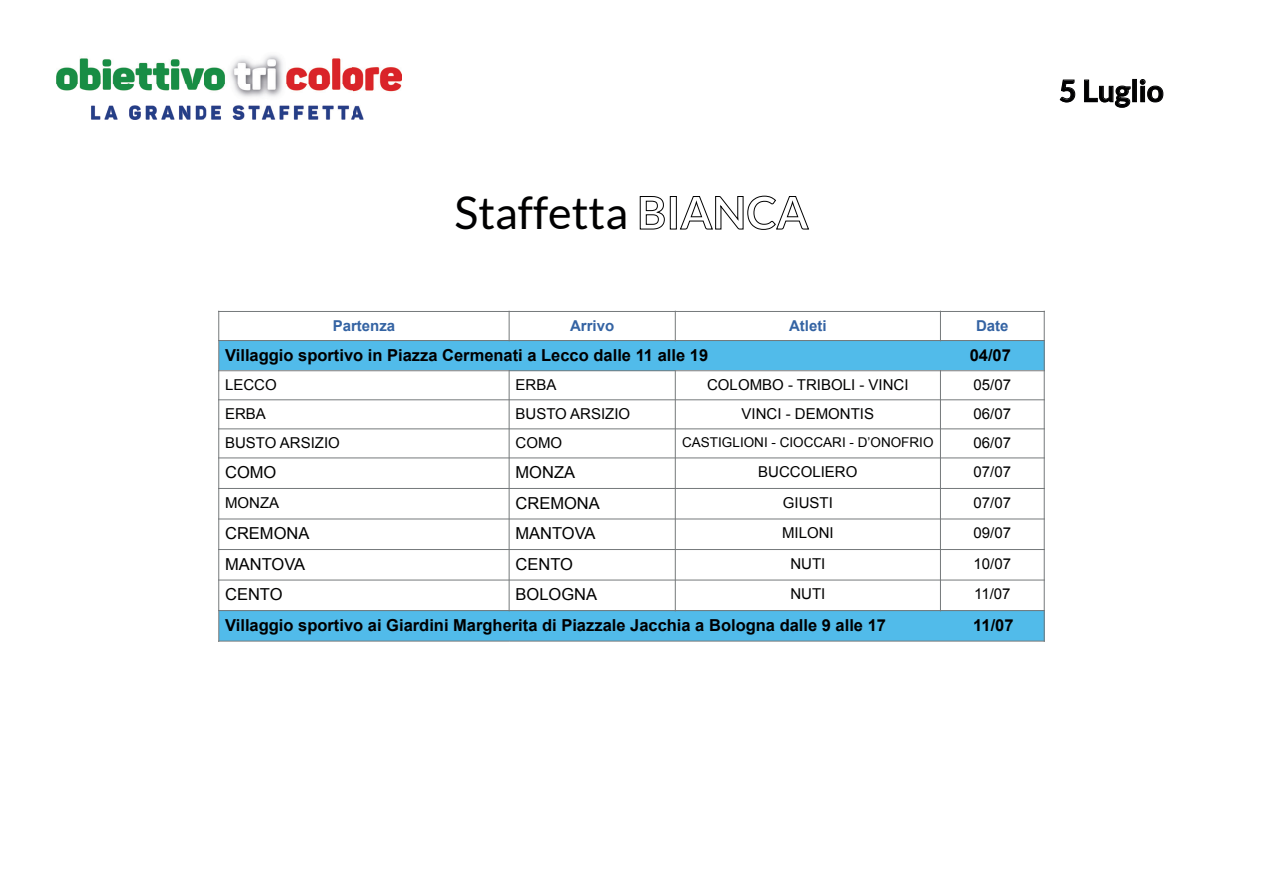
<style>
.page{position:relative;width:1263px;height:893px;background:#fff}
.page>*{position:absolute;margin:0;border:0;box-sizing:border-box;transform-origin:0 0}
.t1{font:45px "Lato";color:#000001}
.t2{font:700 30px "Lato";color:#000001}
.t3{font:700 16.5px "Arial";color:#000001}
.t4{font:16.5px "Arial";color:#000001}
.t5{font:15px "Arial";color:#000001}
.t6{font:700 15px "Arial";color:#3463a3}
.t7{font:13.5px "Arial";color:#000001}
.s1{font-weight:700;color:#fff}
</style>
<div class="page">
<div style="left:219px;top:341px;width:825px;height:30px;background:#51bbea"></div>
<div style="left:219px;top:611px;width:825px;height:30px;background:#51bbea"></div>
<hr style="left:509px;top:311px;width:1px;height:30px;background:#75797b">
<hr style="left:509px;top:370px;width:1px;height:210px;background:#75797b">
<hr style="left:509px;top:580px;width:1px;height:31px;background:#75797b">
<hr style="left:675px;top:311px;width:1px;height:30px;background:#75797b">
<hr style="left:675px;top:370px;width:1px;height:241px;background:#75797b">
<hr style="left:940px;top:311px;width:1px;height:30px;background:#75797b">
<hr style="left:940px;top:370px;width:1px;height:241px;background:#75797b">
<hr style="left:218px;top:340px;width:827px;height:1px;background:#75797b">
<hr style="left:218px;top:370px;width:827px;height:1px;background:#75797b">
<hr style="left:218px;top:399px;width:827px;height:1px;background:#75797b">
<hr style="left:218px;top:428px;width:827px;height:1px;background:#75797b">
<hr style="left:218px;top:458px;width:827px;height:1px;background:#75797b">
<hr style="left:218px;top:488px;width:827px;height:1px;background:#75797b">
<hr style="left:218px;top:519px;width:827px;height:1px;background:#75797b">
<hr style="left:218px;top:549px;width:827px;height:1px;background:#75797b">
<hr style="left:218px;top:580px;width:291px;height:1px;background:#75797b">
<hr style="left:509px;top:580px;width:536px;height:1px;background:#75797b">
<hr style="left:218px;top:610px;width:291px;height:1px;background:#75797b">
<hr style="left:509px;top:610px;width:536px;height:1px;background:#75797b">
<hr style="left:218px;top:311px;width:1px;height:269px;background:#75797b">
<hr style="left:218px;top:580px;width:1px;height:62px;background:#75797b">
<hr style="left:1044px;top:311px;width:1px;height:331px;background:#75797b">
<hr style="left:218px;top:311px;width:827px;height:1px;background:#75797b">
<hr style="left:218px;top:641px;width:291px;height:1px;background:#75797b">
<hr style="left:509px;top:641px;width:536px;height:1px;background:#75797b">
<svg style="left:639px;top:195px;width:170px;height:35px"></svg>
<svg style="left:1059px;top:79px;width:105px;height:29px"></svg>
<img style="left:57px;top:55px;width:345px;height:64px">
<h1 class="t1" style="left:454px;top:188px;width:355px">Staffetta <span class="s1">BIANCA</span></h1>
<p class="t6" style="left:333px;top:316px;width:64px">Partenza</p>
<p class="t6" style="left:570px;top:316px;width:46px">Arrivo</p>
<p class="t6" style="left:789px;top:316px;width:39px">Atleti</p>
<p class="t6" style="left:976px;top:316px;width:34px">Date</p>
<p class="t3" style="left:225px;top:344px;width:485px">Villaggio sportivo in Piazza Cermenati a Lecco dalle 11 alle 19</p>
<p class="t3" style="left:970px;top:344px;width:43px">04/07</p>
<p class="t5" style="left:225px;top:375px;width:53px">LECCO</p>
<p class="t5" style="left:515px;top:375px;width:42px">ERBA</p>
<p class="t5" style="left:707px;top:375px;width:203px">COLOMBO - TRIBOLI - VINCI</p>
<p class="t5" style="left:973px;top:375px;width:39px">05/07</p>
<p class="t5" style="left:225px;top:404px;width:42px">ERBA</p>
<p class="t5" style="left:515px;top:404px;width:116px">BUSTO ARSIZIO</p>
<p class="t5" style="left:742px;top:404px;width:134px">VINCI - DEMONTIS</p>
<p class="t5" style="left:973px;top:404px;width:39px">06/07</p>
<p class="t5" style="left:225px;top:433px;width:116px">BUSTO ARSIZIO</p>
<p class="t5" style="left:515px;top:433px;width:48px">COMO</p>
<p class="t7" style="left:682px;top:433px;width:253px">CASTIGLIONI - CIOCCARI - D’ONOFRIO</p>
<p class="t5" style="left:973px;top:433px;width:39px">06/07</p>
<p class="t4" style="left:225px;top:462px;width:53px">COMO</p>
<p class="t4" style="left:515px;top:462px;width:61px">MONZA</p>
<p class="t5" style="left:758px;top:462px;width:101px">BUCCOLIERO</p>
<p class="t5" style="left:973px;top:462px;width:39px">07/07</p>
<p class="t5" style="left:225px;top:493px;width:56px">MONZA</p>
<p class="t4" style="left:515px;top:492px;width:86px">CREMONA</p>
<p class="t5" style="left:783px;top:493px;width:52px">GIUSTI</p>
<p class="t5" style="left:973px;top:493px;width:39px">07/07</p>
<p class="t4" style="left:225px;top:523px;width:86px">CREMONA</p>
<p class="t4" style="left:515px;top:523px;width:82px">MANTOVA</p>
<p class="t5" style="left:782px;top:523px;width:53px">MILONI</p>
<p class="t5" style="left:973px;top:523px;width:39px">09/07</p>
<p class="t4" style="left:225px;top:553px;width:82px">MANTOVA</p>
<p class="t4" style="left:515px;top:553px;width:59px">CENTO</p>
<p class="t5" style="left:790px;top:554px;width:36px">NUTI</p>
<p class="t5" style="left:973px;top:554px;width:39px">10/07</p>
<p class="t4" style="left:225px;top:584px;width:59px">CENTO</p>
<p class="t4" style="left:515px;top:584px;width:83px">BOLOGNA</p>
<p class="t5" style="left:790px;top:584px;width:36px">NUTI</p>
<p class="t5" style="left:974px;top:584px;width:38px">11/07</p>
<p class="t3" style="left:225px;top:614px;width:662px">Villaggio sportivo ai Giardini Margherita di Piazzale Jacchia a Bologna dalle 9 alle 17</p>
<p class="t3" style="left:973px;top:614px;width:42px">11/07</p>
<h2 class="t2" style="left:1059px;top:74px;width:106px">5 Luglio</h2>
</div>
